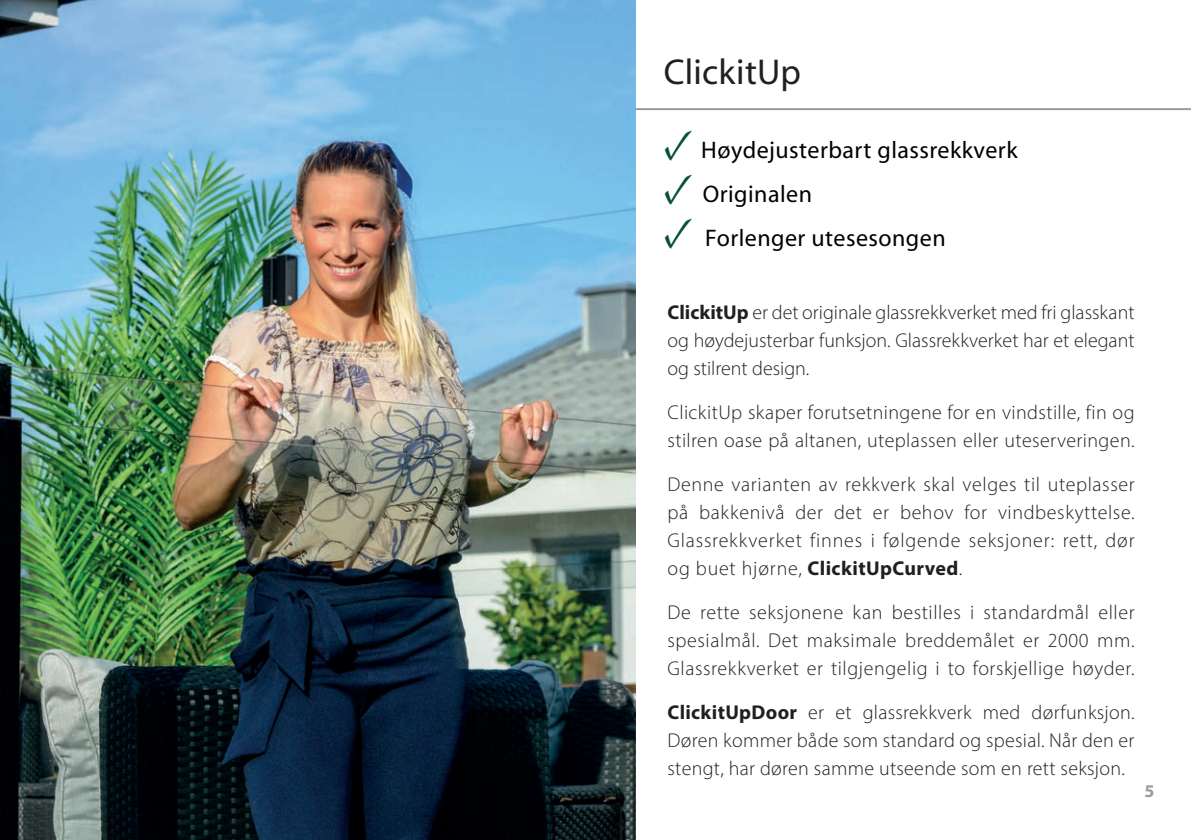
<style>
.page{position:relative;width:1191px;height:840px;background:#fff}
.page>*{position:absolute;margin:0;border:0;box-sizing:border-box;transform-origin:0 0}
.t1{font:36px "Myriad";letter-spacing:.005em;color:#231f20}
.t2{font:24px "Myriad";letter-spacing:.02em;color:#000001}
.t3{font:300 20px/28px "Myriad Pro";letter-spacing:.02em;color:#231f20;text-align:justify}
.t4{font:700 18px "Myriad";color:#999c9d}
.s1{font-family:"Minion Pro";font-size:44px;color:#05513e}
.s2{font-weight:700}
</style>
<div class="page">
<img style="left:0;top:0;width:635px;height:839px">
<hr style="left:636px;top:108px;width:555px;height:2px;background:#999c9d">
<h1 class="t1" style="left:663px;top:54px;width:139px">ClickitUp</h1>
<p class="t2" style="left:663px;top:138px;width:355px"><span class="s1">✓</span> Høydejusterbart glassrekkverk</p>
<p class="t2" style="left:663px;top:182px;width:150px"><span class="s1">✓</span> Originalen</p>
<p class="t2" style="left:663px;top:226px;width:284px"><span class="s1">✓</span> Forlenger utesesongen</p>
<p class="t3" style="left:667px;top:298px;width:468px"><span class="s2">ClickitUp</span> er det originale glassrekkverket med fri glasskant og høydejusterbar funksjon. Glassrekkverket har et elegant og stilrent design.</p>
<p class="t3" style="left:667px;top:398px;width:468px">ClickitUp skaper forutsetningene for en vindstille, fin og stilren oase på altanen, uteplassen eller uteserveringen.</p>
<p class="t3" style="left:667px;top:470px;width:468px">Denne varianten av rekkverk skal velges til uteplasser på bakkenivå der det er behov for vindbeskyttelse.<br>Glassrekkverket finnes i følgende seksjoner: rett, dør og buet hjørne, <span class="s2">ClickitUpCurved</span>.</p>
<p class="t3" style="left:667px;top:598px;width:468px">De rette seksjonene kan bestilles i standardmål eller spesialmål. Det maksimale breddemålet er 2000 mm.<br>Glassrekkverket er tilgjengelig i to forskjellige høyder.</p>
<p class="t3" style="left:667px;top:698px;width:468px"><span class="s2">ClickitUpDoor</span> er et glassrekkverk med dørfunksjon.<br>Døren kommer både som standard og spesial. Når den er stengt, har døren samme utseende som en rett seksjon.</p>
<p class="t4" style="left:1144px;top:781px;width:11px">5</p>
</div>
